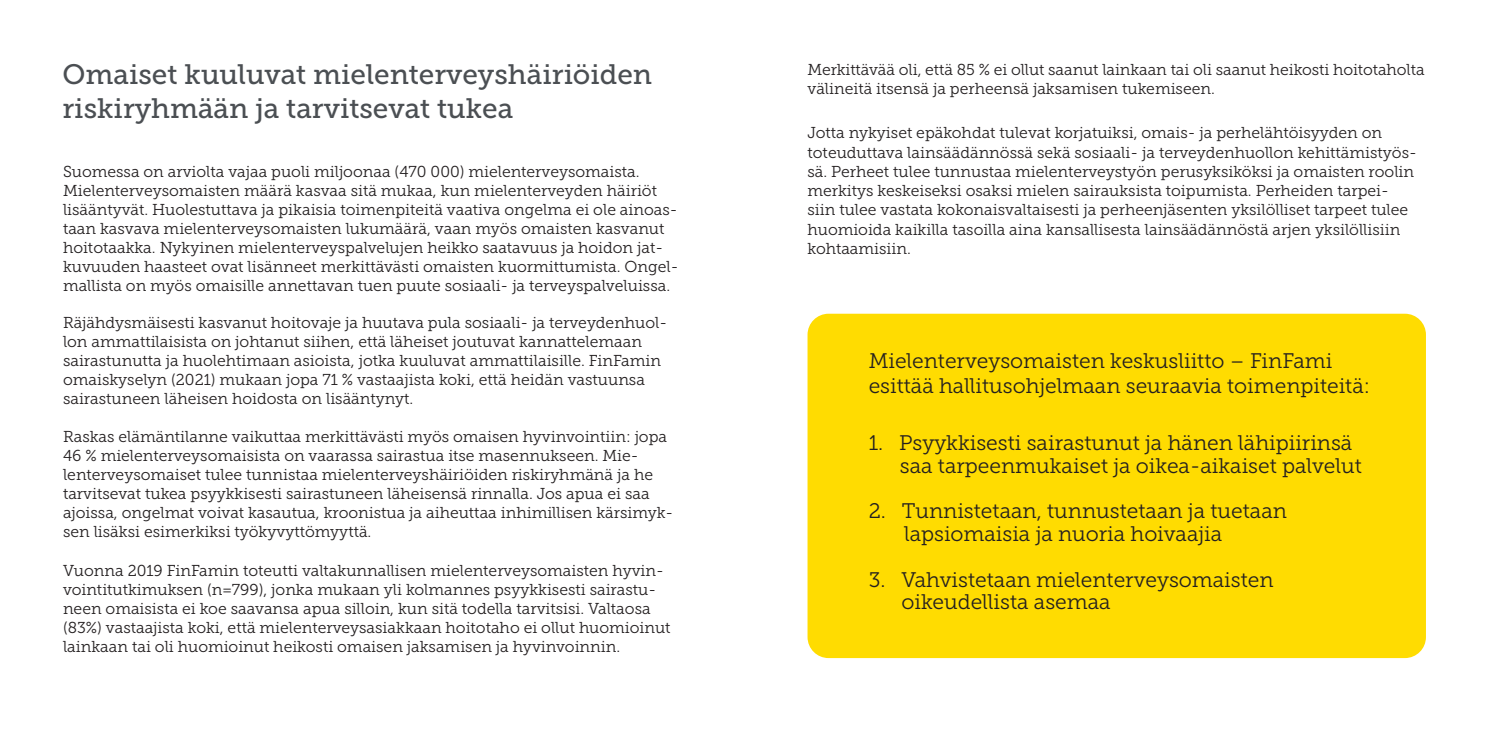
<style>
.page{position:relative;width:1489px;height:745px;background:#fff}
.page>*{position:absolute;margin:0;border:0;box-sizing:border-box;transform-origin:0 0}
.t1{font:28px "Museo Slab 500";color:#4b4f53}
.leipäteksti{font:21px/22.8px "Museo Slab 300";color:#231f20}
.t2{font:15.75px/18.9px "Museo Slab 300";color:#231f20}
</style>
<div class="page">
<div style="left:807px;top:313px;width:618px;height:344px;background:#ffdc01;border-radius:21px"></div>
<p class="t1" style="left:62px;top:59px;width:591px">Omaiset kuuluvat mielenterveyshäiriöiden</p>
<p class="t1" style="left:62px;top:93px;width:452px">riskiryhmään ja tarvitsevat tukea</p>
<p class="t2" style="left:63px;top:162px;width:617px">Suomessa on arviolta vajaa puoli miljoonaa (470 000) mielenterveysomaista.<br>Mielenterveysomaisten määrä kasvaa sitä mukaa, kun mielenterveyden häiriöt lisääntyvät. Huolestuttava ja pikaisia toimenpiteitä vaativa ongelma ei ole ainoas&shy;taan kasvava mielenterveysomaisten lukumäärä, vaan myös omaisten kasvanut hoitotaakka. Nykyinen mielenterveyspalvelujen heikko saatavuus ja hoidon jat&shy;kuvuuden haasteet ovat lisänneet merkittävästi omaisten kuormittumista. Ongel&shy;mallista on myös omaisille annettavan tuen puute sosiaali- ja terveyspalveluissa.</p>
<p class="t2" style="left:63px;top:313px;width:605px">Räjähdysmäisesti kasvanut hoitovaje ja huutava pula sosiaali- ja terveydenhuol&shy;lon ammattilaisista on johtanut siihen, että läheiset joutuvat kannattelemaan sairastunutta ja huolehtimaan asioista, jotka kuuluvat ammattilaisille. FinFamin omaiskyselyn (2021) mukaan jopa 71 % vastaajista koki, että heidän vastuunsa sairastuneen läheisen hoidosta on lisääntynyt.</p>
<p class="t2" style="left:63px;top:427px;width:611px">Raskas elämäntilanne vaikuttaa merkittävästi myös omaisen hyvinvointiin: jopa 46 % mielenterveysomaisista on vaarassa sairastua itse masennukseen. Mie&shy;lenterveysomaiset tulee tunnistaa mielenterveyshäiriöiden riskiryhmänä ja he tarvitsevat tukea psyykkisesti sairastuneen läheisensä rinnalla. Jos apua ei saa ajoissa, ongelmat voivat kasautua, kroonistua ja aiheuttaa inhimillisen kärsimyk&shy;sen lisäksi esimerkiksi työkyvyttömyyttä.</p>
<p class="t2" style="left:63px;top:561px;width:609px">Vuonna 2019 FinFamin toteutti valtakunnallisen mielenterveysomaisten hyvin&shy;vointitutkimuksen (n=799), jonka mukaan yli kolmannes psyykkisesti sairastu&shy;neen omaisista ei koe saavansa apua silloin, kun sitä todella tarvitsisi. Valtaosa (83%) vastaajista koki, että mielenterveysasiakkaan hoitotaho ei ollut huomioinut lainkaan tai oli huomioinut heikosti omaisen jaksamisen ja hyvinvoinnin.</p>
<p class="t2" style="left:807px;top:60px;width:618px">Merkittävää oli, että 85 % ei ollut saanut lainkaan tai oli saanut heikosti hoitotaholta välineitä itsensä ja perheensä jaksamisen tukemiseen.</p>
<p class="t2" style="left:807px;top:123px;width:610px">Jotta nykyiset epäkohdat tulevat korjatuiksi, omais- ja perhelähtöisyyden on toteuduttava lainsäädännössä sekä sosiaali- ja terveydenhuollon kehittämistyös&shy;sä. Perheet tulee tunnustaa mielenterveystyön perusyksiköksi ja omaisten roolin merkitys keskeiseksi osaksi mielen sairauksista toipumista. Perheiden tarpei&shy;siin tulee vastata kokonaisvaltaisesti ja perheenjäsenten yksilölliset tarpeet tulee huomioida kaikilla tasoilla aina kansallisesta lainsäädännöstä arjen yksilöllisiin kohtaamisiin.</p>
<p class="leipäteksti" style="left:868px;top:349px;width:465px">Mielenterveysomaisten keskusliitto – FinFami</p>
<p class="leipäteksti" style="left:868px;top:374px;width:503px">esittää hallitusohjelmaan seuraavia toimenpiteitä:</p>
<p class="leipäteksti" style="left:868px;top:431px;width:485px">1. Psyykkisesti sairastunut ja hänen lähipiirinsä</p>
<p class="leipäteksti" style="left:899px;top:454px;width:463px">saa tarpeenmukaiset ja oikea-aikaiset palvelut</p>
<p class="leipäteksti" style="left:868px;top:499px;width:420px">2. Tunnistetaan, tunnustetaan ja tuetaan</p>
<p class="leipäteksti" style="left:904px;top:522px;width:320px">lapsiomaisia ja nuoria hoivaajia</p>
<p class="leipäteksti" style="left:901px;top:567px;width:373px;text-indent:-33px">3. Vahvistetaan mielenterveysomaisten oikeudellista asemaa</p>
</div>
